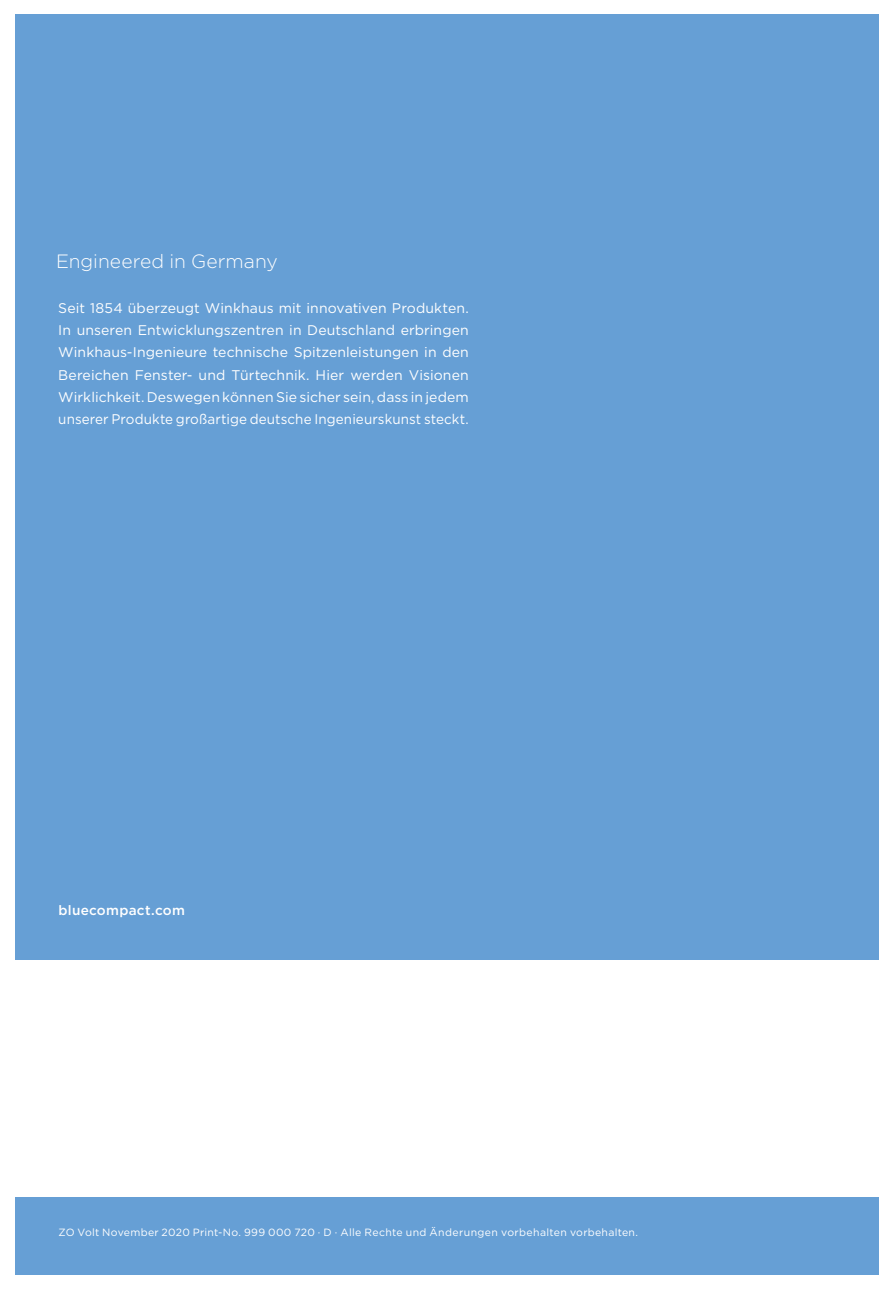
<style>
.page{position:relative;width:893px;height:1290px;background:#fff}
.page>*{position:absolute;margin:0;border:0;box-sizing:border-box;transform-origin:0 0}
.t1{font:300 19.25px "Gotham";letter-spacing:.005em;color:#fff}
.t2{font:14px/22.4px "Gotham";letter-spacing:.005em;color:#fff;text-align:justify}
.t3{font:500 13.65px "Gotham";letter-spacing:.02em;color:#fff}
.t4{font:10.5px "Gotham";letter-spacing:.03em;color:#fff}
</style>
<div class="page">
<div style="left:15px;top:1197px;width:863px;height:78px;background:#669fd5"></div>
<div style="left:15px;top:15px;width:863px;height:945px;background:#669fd5"></div>
<h1 class="t1" style="left:56px;top:249px;width:223px">Engineered in Germany</h1>
<p class="t2" style="left:58px;top:296px;width:412px">Seit 1854 überzeugt Winkhaus mit innovativen Produkten.<br>In unseren Entwicklungszentren in Deutschland erbringen Winkhaus-Ingenieure technische Spitzenleistungen in den Bereichen Fenster- und Türtechnik. Hier werden Visionen Wirklichkeit. Deswegen können Sie sicher sein, dass in jedem unserer Produkte großartige deutsche Ingenieurskunst steckt.</p>
<p class="t3" style="left:59px;top:901px;width:128px">bluecompact.com</p>
<p class="t4" style="left:59px;top:1226px;width:581px">ZO Volt November 2020 Print-No. 999 000 720 · D · Alle Rechte und Änderungen vorbehalten vorbehalten.</p>
</div>
